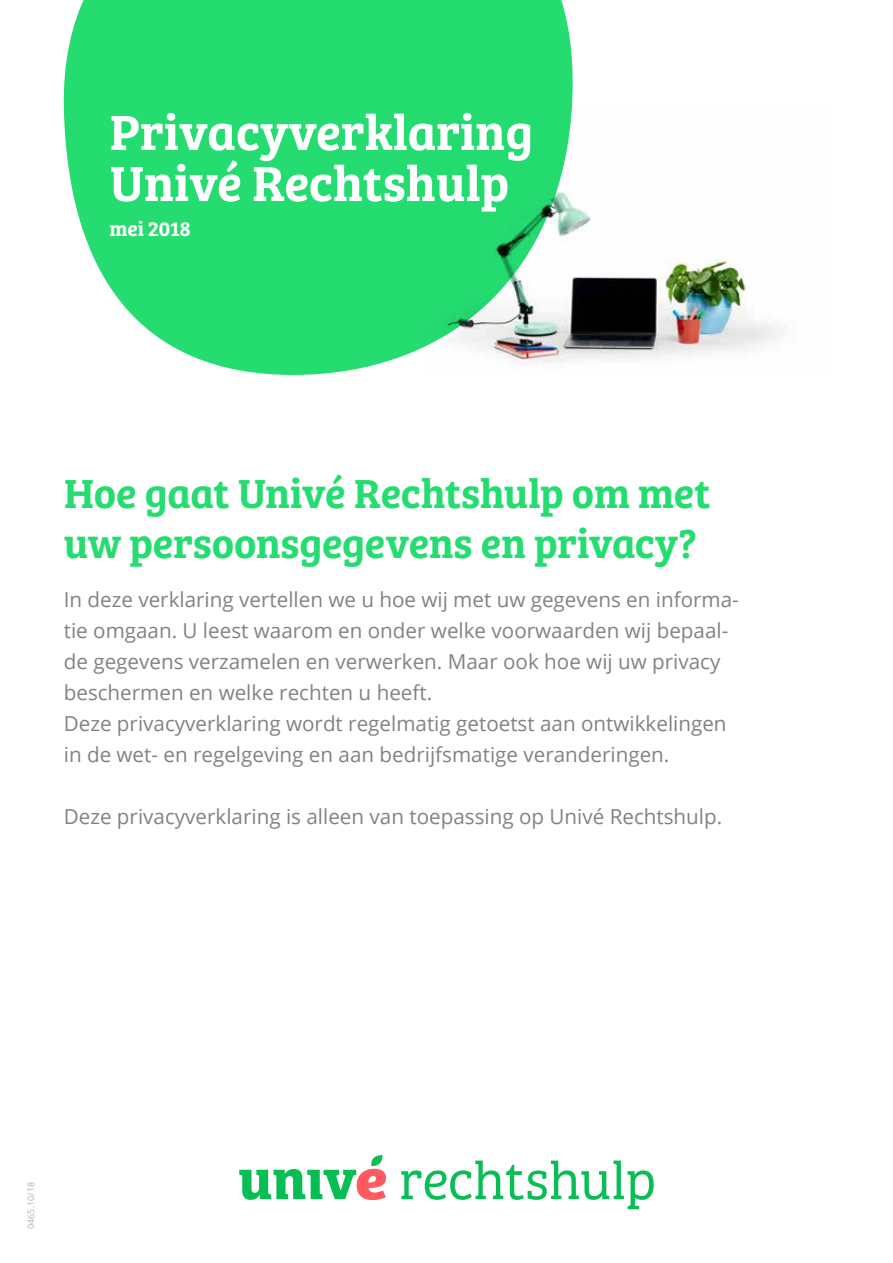
<style>
.page{position:relative;width:893px;height:1263px;background:#fff}
.page>*{position:absolute;margin:0;border:0;box-sizing:border-box;transform-origin:0 0}
.Unive_titel{font:51px/51px "Bree Serif Sb";color:#fff}
.Unive_paragraafkop{font:42px/49.5px "Bree Serif Sb";letter-spacing:-.01em;color:#25dc71}
.Unive_titel-2{font:21px "Bree Serif Sb";color:#fff}
.Unive_introtekst{font:20.7px/30.9px "Open Sans";color:#828282}
.t1{font:9px "Open Sans";color:#b2b2b2}
</style>
<div class="page">
<img style="left:574px;top:207px;width:204px;height:153px">
<svg style="left:63px;top:0;width:511px;height:375px;background:#42de83"></svg>
<svg style="left:239px;top:1155px;width:147px;height:45px"></svg>
<svg style="left:401px;top:1160px;width:253px;height:49px"></svg>
<p class="Unive_titel" style="left:109px;top:104px;width:425px">Privacyverklaring<br>Univé Rechtshulp</p>
<p class="Unive_titel-2" style="left:109px;top:212px;width:82px">mei 2018</p>
<p class="Unive_paragraafkop" style="left:64px;top:466px;width:649px">Hoe gaat Univé Rechtshulp om met uw persoonsgegevens en privacy?</p>
<p class="Unive_introtekst" style="left:64px;top:584px;width:676px">In deze verklaring vertellen we u hoe wij met uw gegevens en informa&shy;tie omgaan. U leest waarom en onder welke voorwaarden wij bepaal&shy;de gegevens verzamelen en verwerken. Maar ook hoe wij uw privacy beschermen en welke rechten u heeft.</p>
<p class="Unive_introtekst" style="left:64px;top:707px;width:664px">Deze privacyverklaring wordt regelmatig getoetst aan ontwikkelingen in de wet- en regelgeving en aan bedrijfsmatige veranderingen.</p>
<p class="Unive_introtekst" style="left:64px;top:800px;width:660px">Deze privacyverklaring is alleen van toepassing op Univé Rechtshulp.</p>
<p class="t1" style="left:25px;top:1229px;width:48px;rotate:-90deg">0465.10/18</p>
</div>
